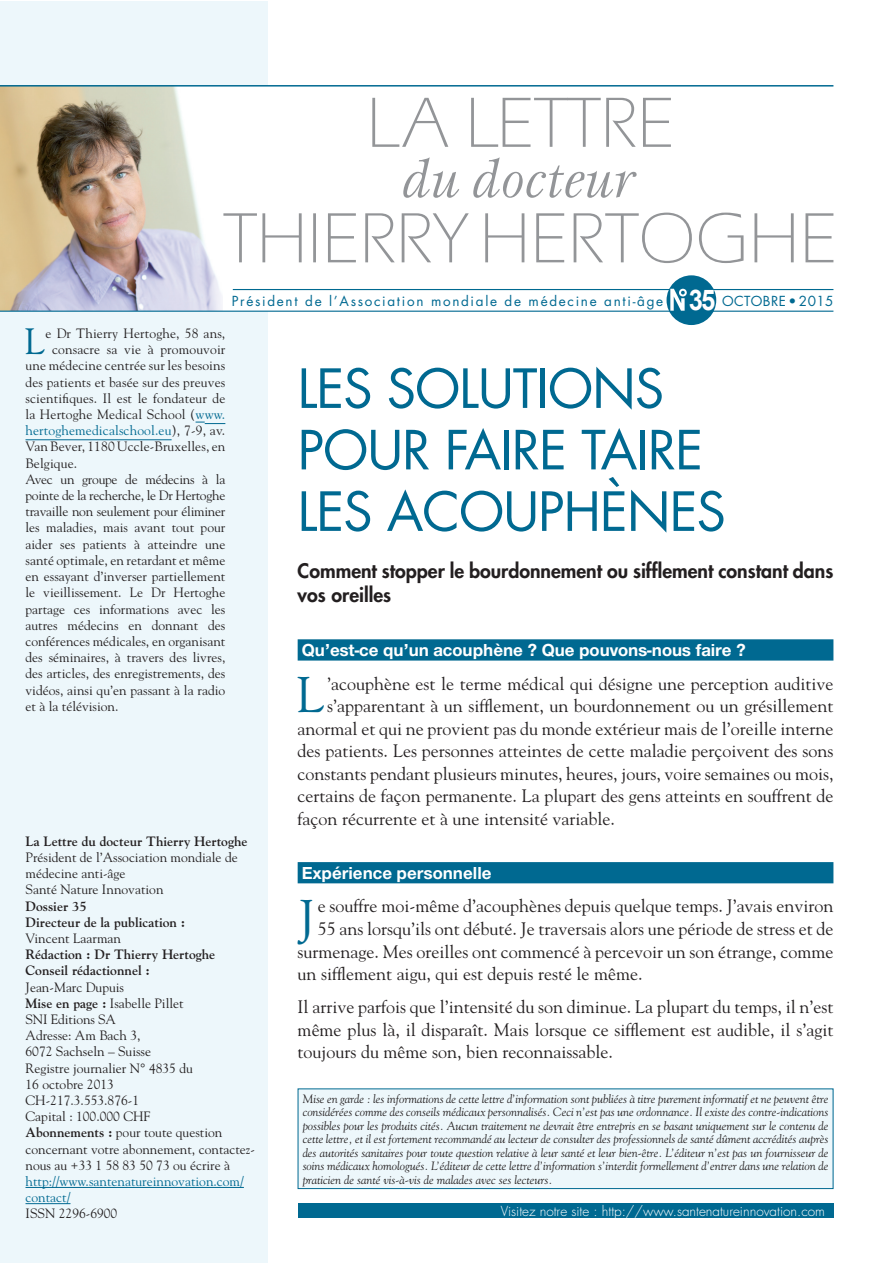
<style>
.page{position:relative;width:893px;height:1263px;background:#fff}
.page>*{position:absolute;margin:0;border:0;box-sizing:border-box;transform-origin:0 0}
.t1{font:52.5px/61.5px "Futura";letter-spacing:-.02em;color:#006991}
.t2{font:49.95px "Goudy";color:#006991}
.t3{font:36.45px "Goudy";color:#006991}
.t4{font:800 19.5px/24px "Futura";color:#231f20}
.t5{font:18px/22.5px "Goudy";color:#231f20;text-align:justify}
.t6{font:700 18px "Nimbus Sans Novus T";color:#fff}
.t7{font:13.5px/16.2px "Goudy";color:#231f20}
.t8{font:700 13.5px/16.2px "Goudy";color:#231f20}
.t9{font:13.5px "Goudy";letter-spacing:-.02em;color:#231f20}
.t10{font:13.5px/16.2px "Goudy";color:#006991}
.t11{font:13.5px "Futura";letter-spacing:.125em;color:#006991}
.t12{font:300 13.5px "Futura";color:#fff}
.t13{font:italic 12px/13.5px "Goudy";color:#231f20;text-align:justify}
.s1{font-family:"Arial";font-weight:700;font-size:28.5px;color:#fff}
.s2{color:#006991}
.s3{color:#231f20}
.s4{font-weight:700}
</style>
<div class="page">
<div style="left:298px;top:1203px;width:535px;height:15px;background:#006991"></div>
<div style="left:0;top:311px;width:268px;height:952px;background:#edf7fb"></div>
<div style="left:0;top:1px;width:268px;height:84px;background:#edf7fb"></div>
<img style="left:0;top:87px;width:222px;height:223px">
<hr style="left:0;top:311px;width:833px;height:1px;background:#006991">
<hr style="left:0;top:85px;width:833px;height:2px;background:#006991">
<hr style="left:233px;top:289px;width:600px;height:1px;background:#006991">
<svg style="left:223px;top:213px;width:610px;height:50px"></svg>
<svg style="left:403px;top:157px;width:234px;height:41px"></svg>
<svg style="left:372px;top:98px;width:299px;height:49px"></svg>
<div style="left:666px;top:275px;width:50px;height:50px;background:#006991;border-radius:50%"></div>
<svg style="left:670px;top:289px;width:17px;height:22px"></svg>
<div style="left:298px;top:639px;width:535px;height:21px;background:#006991"></div>
<div style="left:298px;top:862px;width:535px;height:21px;background:#006991"></div>
<div style="left:298px;top:1089px;width:535px;height:99px;background:#edf7fb"></div>
<div style="left:298px;top:1088px;width:535px;height:101px;border:1px solid #006991"></div>
<hr style="left:26px;top:1187px;width:218px;height:1px;background:#006991">
<hr style="left:26px;top:1203px;width:44px;height:1px;background:#006991">
<svg style="left:196px;top:422px;width:29px;height:2px"></svg>
<hr style="left:26px;top:439px;width:146px;height:1px;background:#006991">
<p class="t11" style="left:232px;top:291px;width:603px">Président de l’Association mondiale de médecine anti-âge <span class="s1">35</span> OCTOBRE•2015</p>
<h3 class="t3" style="left:25px;top:319px;width:22px">L</h3>
<p class="t7" style="left:46px;top:325px;width:181px">e Dr Thierry Hertoghe, 58 ans,</p>
<p class="t7" style="left:52px;top:341px;width:175px">consacre sa vie à promouvoir</p>
<p class="t7" style="left:26px;top:357px;width:201px">une médecine centrée sur les besoins</p>
<p class="t7" style="left:26px;top:373px;width:201px">des patients et basée sur des preuves</p>
<p class="t7" style="left:26px;top:390px;width:201px">scientifiques. Il est le fondateur de</p>
<p class="t7" style="left:26px;top:406px;width:201px">la Hertoghe Medical School (<span class="s2">www.</span></p>
<p class="t10" style="left:26px;top:422px;width:201px">hertoghemedicalschool.eu<span class="s3">), 7-9, av.</span></p>
<p class="t7" style="left:26px;top:438px;width:201px">Van Bever, 1180 Uccle-Bruxelles, en</p>
<p class="t7" style="left:26px;top:454px;width:53px">Belgique.</p>
<p class="t9" style="left:26px;top:471px;width:201px">Avec un groupe de médecins à la</p>
<p class="t9" style="left:26px;top:487px;width:201px">pointe de la recherche, le Dr Hertoghe</p>
<p class="t9" style="left:26px;top:503px;width:201px">travaille non seulement pour éliminer</p>
<p class="t7" style="left:26px;top:519px;width:201px">les maladies, mais avant tout pour</p>
<p class="t7" style="left:26px;top:535px;width:201px">aider ses patients à atteindre une</p>
<p class="t7" style="left:26px;top:552px;width:201px">santé optimale, en retardant et même</p>
<p class="t7" style="left:26px;top:568px;width:201px">en essayant d’inverser partiellement</p>
<p class="t7" style="left:26px;top:584px;width:201px">le vieillissement. Le Dr Hertoghe</p>
<p class="t7" style="left:26px;top:600px;width:201px">partage ces informations avec les</p>
<p class="t7" style="left:26px;top:616px;width:201px">autres médecins en donnant des</p>
<p class="t7" style="left:26px;top:633px;width:201px">conférences médicales, en organisant</p>
<p class="t7" style="left:26px;top:649px;width:201px">des séminaires, à travers des livres,</p>
<p class="t7" style="left:26px;top:665px;width:201px">des articles, des enregistrements, des</p>
<p class="t7" style="left:26px;top:681px;width:201px">vidéos, ainsi qu’en passant à la radio</p>
<p class="t7" style="left:26px;top:697px;width:94px">et à la télévision.</p>
<p class="t8" style="left:26px;top:833px;width:223px">La Lettre du docteur Thierry Hertoghe</p>
<p class="t7" style="left:26px;top:849px;width:214px">Président de l’Association mondiale de médecine anti-âge<br>Santé Nature Innovation</p>
<p class="t8" style="left:26px;top:897px;width:161px">Dossier 35<br>Directeur de la publication :</p>
<p class="t7" style="left:26px;top:930px;width:97px">Vincent Laarman</p>
<p class="t8" style="left:26px;top:946px;width:191px">Rédaction : Dr Thierry Hertoghe<br>Conseil rédactionnel :</p>
<p class="t7" style="left:26px;top:978px;width:231px">Jean-Marc Dupuis<br><span class="s4">Mise en page :</span> Isabelle Pillet<br>SNI Editions SA<br>Adresse: Am Bach 3,<br>6072 Sachseln – Suisse<br>Registre journalier N° 4835 du<br>16 octobre 2013<br>CH-217.3.553.876-1<br>Capital : 100.000 CHF<br><span class="s4">Abonnements :</span> pour toute question concernant votre abonnement, contactez&shy;nous au +33 1 58 83 50 73 ou écrire à</p>
<p class="t10" style="left:26px;top:1173px;width:220px">http://www.santenatureinnovation.com/ contact/</p>
<p class="t7" style="left:26px;top:1205px;width:93px">ISSN 2296-6900</p>
<h1 class="t1" style="left:298px;top:357px;width:430px">LES SOLUTIONS<br>POUR FAIRE TAIRE<br>LES ACOUPHÈNES</h1>
<h3 class="t4" style="left:298px;top:558px;width:537px">Comment stopper le bourdonnement ou sifflement constant dans vos oreilles</h3>
<h3 class="t6" style="left:302px;top:640px;width:445px">Qu’est-ce qu’un acouphène ? Que pouvons-nous faire ?</h3>
<h2 class="t2" style="left:297px;top:664px;width:29px">L</h2>
<h3 class="t5" style="left:327px;top:672px;width:508px">’acouphène est le terme médical qui désigne une perception auditive</h3>
<h3 class="t5" style="left:327px;top:694px;width:508px">s’apparentant à un sifflement, un bourdonnement ou un grésillement</h3>
<h3 class="t5" style="left:298px;top:717px;width:537px">anormal et qui ne provient pas du monde extérieur mais de l’oreille interne</h3>
<h3 class="t5" style="left:298px;top:739px;width:537px">des patients. Les personnes atteintes de cette maladie perçoivent des sons</h3>
<h3 class="t5" style="left:298px;top:762px;width:537px">constants pendant plusieurs minutes, heures, jours, voire semaines ou mois,</h3>
<h3 class="t5" style="left:298px;top:784px;width:537px">certains de façon permanente. La plupart des gens atteints en souffrent de</h3>
<h3 class="t5" style="left:298px;top:807px;width:319px">façon récurrente et à une intensité variable.</h3>
<h3 class="t6" style="left:302px;top:862px;width:191px">Expérience personnelle</h3>
<h2 class="t2" style="left:299px;top:887px;width:18px">J</h2>
<h3 class="t5" style="left:318px;top:894px;width:517px">e souffre moi-même d’acouphènes depuis quelque temps. J’avais environ</h3>
<h3 class="t5" style="left:318px;top:917px;width:517px">55 ans lorsqu’ils ont débuté. Je traversais alors une période de stress et de</h3>
<h3 class="t5" style="left:298px;top:939px;width:537px">surmenage. Mes oreilles ont commencé à percevoir un son étrange, comme</h3>
<h3 class="t5" style="left:298px;top:962px;width:346px">un sifflement aigu, qui est depuis resté le même.</h3>
<h3 class="t5" style="left:298px;top:995px;width:537px">Il arrive parfois que l’intensité du son diminue. La plupart du temps, il n’est même plus là, il disparaît. Mais lorsque ce sifflement est audible, il s’agit toujours du même son, bien reconnaissable.</h3>
<p class="t13" style="left:303px;top:1092px;width:527px">Mise en garde : les informations de cette lettre d’information sont publiées à titre purement informatif et ne peuvent être considérées comme des conseils médicaux personnalisés. Ceci n’est pas une ordonnance. Il existe des contre-indications possibles pour les produits cités. Aucun traitement ne devrait être entrepris en se basant uniquement sur le contenu de cette lettre, et il est fortement recommandé au lecteur de consulter des professionnels de santé dûment accrédités auprès des autorités sanitaires pour toute question relative à leur santé et leur bien-être. L’éditeur n’est pas un fournisseur de soins médicaux homologués. L’éditeur de cette lettre d’information s’interdit formellement d’entrer dans une relation de praticien de santé vis-à-vis de malades avec ses lecteurs.</p>
<p class="t12" style="left:501px;top:1202px;width:326px">Visitez notre site : http://www.santenatureinnovation.com</p>
</div>
